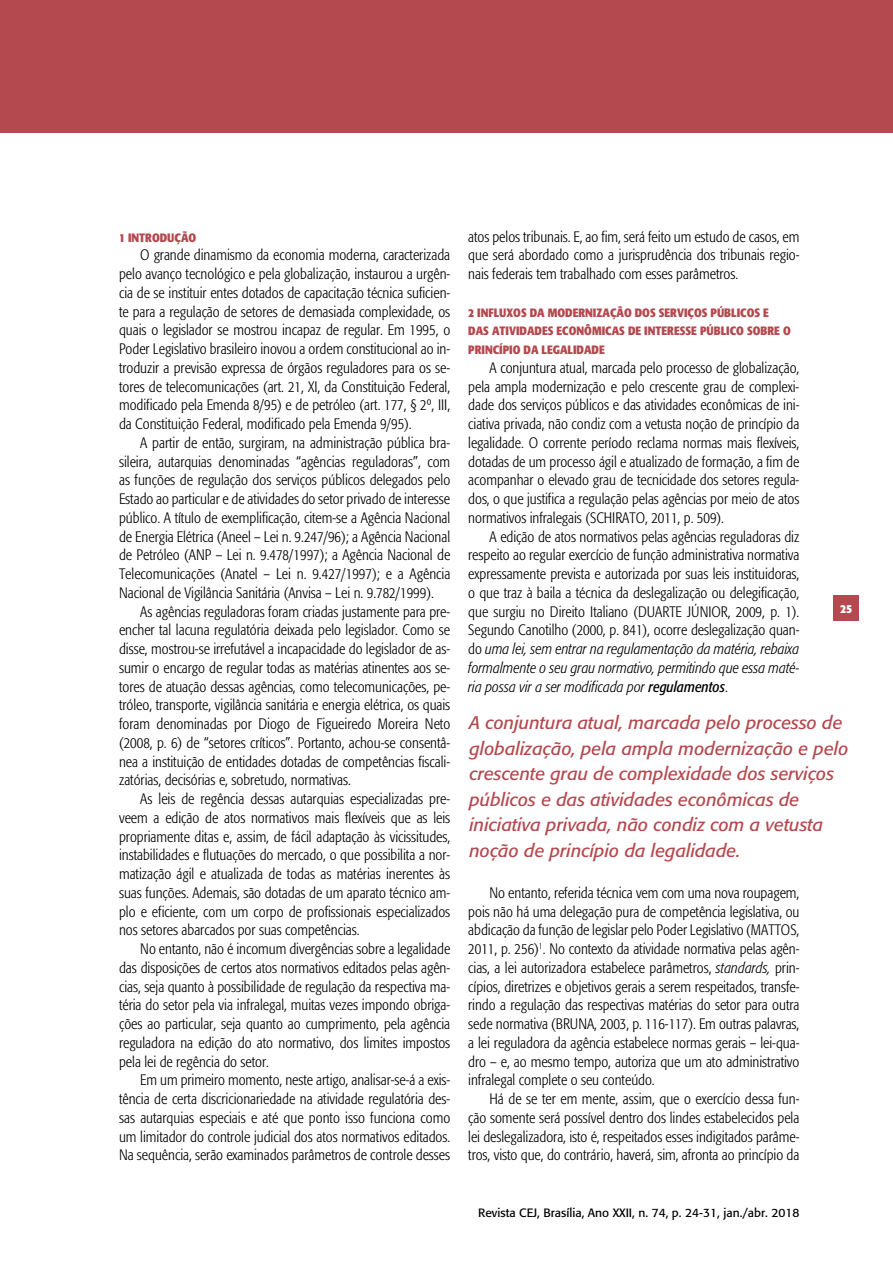
<style>
.page{position:relative;width:893px;height:1263px;background:#fff}
.page>*{position:absolute;margin:0;border:0;box-sizing:border-box;transform-origin:0 0}
.t1{font:italic 18px/25.5px "Formata";color:#b4494f}
.t2{font:300 condensed 15px/18.8px "Formata";color:#000;text-align:justify}
.t3{font:700 condensed 12px/18.8px "Formata";color:#b4494f}
.t4{font:12px "Formata";color:#000}
.t5{font:700 condensed 12px "Formata";color:#fff}
.s1{font-style:italic}
.s2{font-weight:400;font-style:italic}
</style>
<div class="page">
<div style="left:833px;top:595px;width:26px;height:26px;background:#b4494f"></div>
<div style="left:0;top:0;width:893px;height:132px;background:#b4494f"></div>
<p class="t3" style="left:119px;top:228px;width:79px">1 INTRODUÇÃO</p>
<p class="t2" style="left:119px;top:246px;width:333px;text-indent:21px">O grande dinamismo da economia moderna, caracterizada pelo avanço tecnológico e pela globalização, instaurou a urgên&shy;cia de se instituir entes dotados de capacitação técnica suficien&shy;te para a regulação de setores de demasiada complexidade, os quais o legislador se mostrou incapaz de regular. Em 1995, o Poder Legislativo brasileiro inovou a ordem constitucional ao in&shy;troduzir a previsão expressa de órgãos reguladores para os se&shy;tores de telecomunicações (art. 21, XI, da Constituição Federal, modificado pela Emenda 8/95) e de petróleo (art. 177, § 2º, III, da Constituição Federal, modificado pela Emenda 9/95).</p>
<p class="t2" style="left:119px;top:433px;width:333px;text-indent:21px">A partir de então, surgiram, na administração pública bra&shy;sileira, autarquias denominadas “agências reguladoras”, com as funções de regulação dos serviços públicos delegados pelo Estado ao particular e de atividades do setor privado de interesse público. A título de exemplificação, citem-se a Agência Nacional de Energia Elétrica (Aneel – Lei n. 9.247/96); a Agência Nacional de Petróleo (ANP – Lei n. 9.478/1997); a Agência Nacional de Telecomunicações (Anatel – Lei n. 9.427/1997); e a Agência Nacional de Vigilância Sanitária (Anvisa – Lei n. 9.782/1999).</p>
<p class="t2" style="left:119px;top:602px;width:333px;text-indent:21px">As agências reguladoras foram criadas justamente para pre&shy;encher tal lacuna regulatória deixada pelo legislador. Como se disse, mostrou-se irrefutável a incapacidade do legislador de as&shy;sumir o encargo de regular todas as matérias atinentes aos se&shy;tores de atuação dessas agências, como telecomunicações, pe&shy;tróleo, transporte, vigilância sanitária e energia elétrica, os quais foram denominadas por Diogo de Figueiredo Moreira Neto (2008, p. 6) de “setores críticos”. Portanto, achou-se consentâ&shy;nea a instituição de entidades dotadas de competências fiscali&shy;zatórias, decisórias e, sobretudo, normativas.</p>
<p class="t2" style="left:119px;top:790px;width:333px;text-indent:21px">As leis de regência dessas autarquias especializadas pre&shy;veem a edição de atos normativos mais flexíveis que as leis propriamente ditas e, assim, de fácil adaptação às vicissitudes, instabilidades e flutuações do mercado, o que possibilita a nor&shy;matização ágil e atualizada de todas as matérias inerentes às suas funções. Ademais, são dotadas de um aparato técnico am&shy;plo e eficiente, com um corpo de profissionais especializados nos setores abarcados por suas competências.</p>
<p class="t2" style="left:119px;top:940px;width:333px;text-indent:21px">No entanto, não é incomum divergências sobre a legalidade das disposições de certos atos normativos editados pelas agên&shy;cias, seja quanto à possibilidade de regulação da respectiva ma&shy;téria do setor pela via infralegal, muitas vezes impondo obriga&shy;ções ao particular, seja quanto ao cumprimento, pela agência reguladora na edição do ato normativo, dos limites impostos pela lei de regência do setor.</p>
<p class="t2" style="left:119px;top:1071px;width:333px;text-indent:21px">Em um primeiro momento, neste artigo, analisar-se-á a exis&shy;tência de certa discricionariedade na atividade regulatória des&shy;sas autarquias especiais e até que ponto isso funciona como um limitador do controle judicial dos atos normativos editados.<br>Na sequência, serão examinados parâmetros de controle desses</p>
<p class="t2" style="left:468px;top:227px;width:333px">atos pelos tribunais. E, ao fim, será feito um estudo de casos, em que será abordado como a jurisprudência dos tribunais regio&shy;nais federais tem trabalhado com esses parâmetros.</p>
<p class="t3" style="left:468px;top:303px;width:324px">2 INFLUXOS DA MODERNIZAÇÃO DOS SERVIÇOS PÚBLICOS E<br>DAS ATIVIDADES ECONÔMICAS DE INTERESSE PÚBLICO SOBRE O<br>PRINCÍPIO DA LEGALIDADE</p>
<p class="t2" style="left:468px;top:358px;width:333px;text-indent:21px">A conjuntura atual, marcada pelo processo de globalização, pela ampla modernização e pelo crescente grau de complexi&shy;dade dos serviços públicos e das atividades econômicas de ini&shy;ciativa privada, não condiz com a vetusta noção de princípio da legalidade. O corrente período reclama normas mais flexíveis, dotadas de um processo ágil e atualizado de formação, a fim de acompanhar o elevado grau de tecnicidade dos setores regula&shy;dos, o que justifica a regulação pelas agências por meio de atos normativos infralegais (SCHIRATO, 2011, p. 509).</p>
<p class="t2" style="left:468px;top:527px;width:333px;text-indent:21px">A edição de atos normativos pelas agências reguladoras diz respeito ao regular exercício de função administrativa normativa expressamente prevista e autorizada por suas leis instituidoras, o que traz à baila a técnica da deslegalização ou delegificação, que surgiu no Direito Italiano (DUARTE JÚNIOR, 2009, p. 1).<br>Segundo Canotilho (2000, p. 841), ocorre deslegalização quan&shy;do <span class="s1">uma lei, sem entrar na regulamentação da matéria, rebaixa formalmente o seu grau normativo, permitindo que essa maté&shy;ria possa vir a ser modificada por</span> <span class="s2">regulamentos</span>.</p>
<p class="t5" style="left:840px;top:601px;width:13px">25</p>
<p class="t1" style="left:469px;top:710px;width:381px">A conjuntura atual, marcada pelo processo de globalização, pela ampla modernização e pelo crescente grau de complexidade dos serviços públicos e das atividades econômicas de iniciativa privada, não condiz com a vetusta noção de princípio da legalidade.</p>
<p class="t2" style="left:468px;top:883px;width:333px;text-indent:21px">No entanto, referida técnica vem com uma nova roupagem, pois não há uma delegação pura de competência legislativa, ou abdicação da função de legislar pelo Poder Legislativo (MATTOS, 2011, p. 256)<sup>1</sup>. No contexto da atividade normativa pelas agên&shy;cias, a lei autorizadora estabelece parâmetros, <span class="s1">standards,</span> prin&shy;cípios, diretrizes e objetivos gerais a serem respeitados, transfe&shy;rindo a regulação das respectivas matérias do setor para outra sede normativa (BRUNA, 2003, p. 116-117). Em outras palavras, a lei reguladora da agência estabelece normas gerais – lei-qua&shy;dro – e, ao mesmo tempo, autoriza que um ato administrativo infralegal complete o seu conteúdo.</p>
<p class="t2" style="left:468px;top:1090px;width:333px;text-indent:21px">Há de se ter em mente, assim, que o exercício dessa fun&shy;ção somente será possível dentro dos lindes estabelecidos pela lei deslegalizadora, isto é, respeitados esses indigitados parâme&shy;tros, visto que, do contrário, haverá, sim, afronta ao princípio da</p>
<p class="t4" style="left:478px;top:1205px;width:323px">Revista CEJ, Brasília, Ano XXII, n. 74, p. 24-31, jan./abr. 2018</p>
</div>
